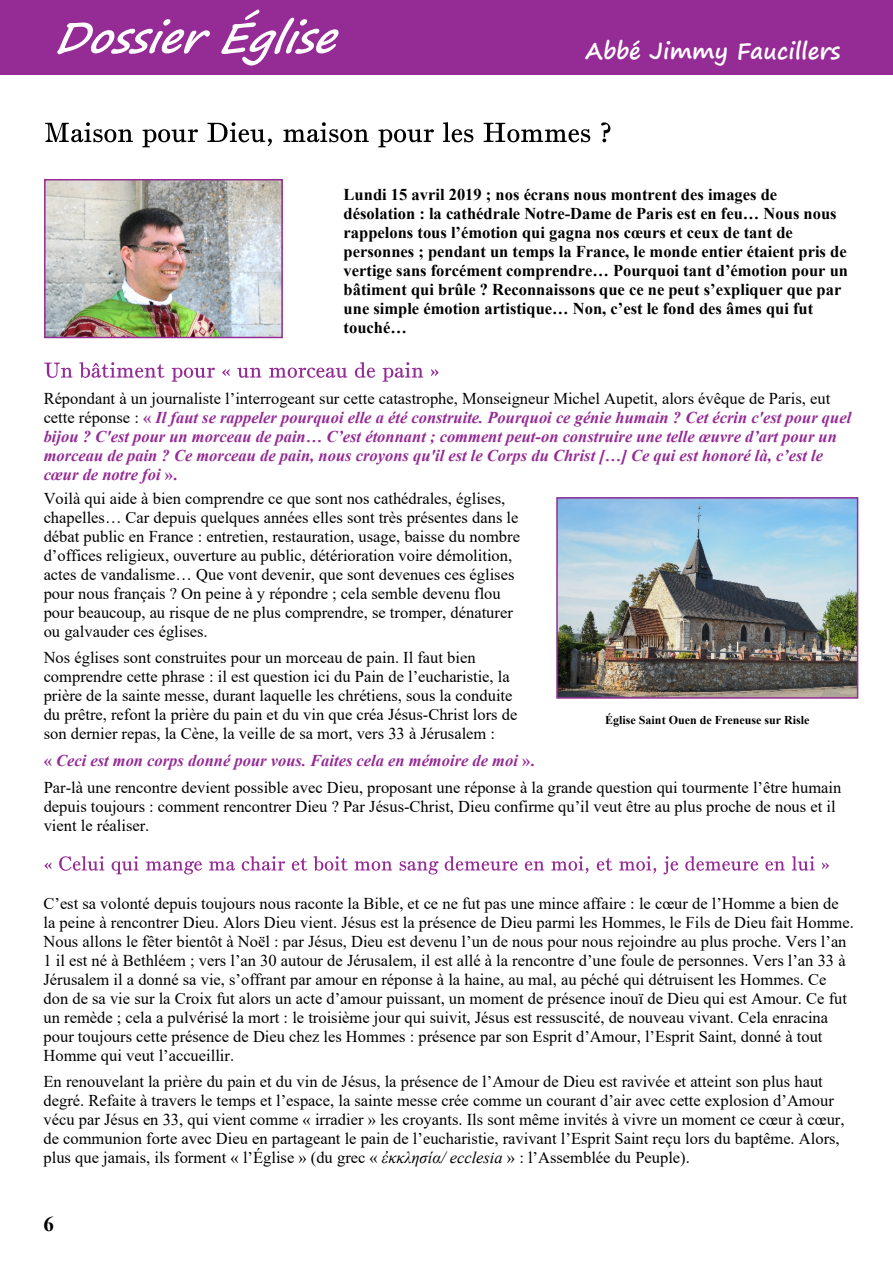
<style>
.page{position:relative;width:893px;height:1263px;background:#fff}
.page>*{position:absolute;margin:0;border:0;box-sizing:border-box;transform-origin:0 0}
.t1{font:700 22.5px "Segoe Print";color:#fff}
.t2{font:700 21px "Times New Roman";color:#000}
.t3{font:16.5px/18.9px "Times New Roman";color:#000}
.t4{font:italic 700 16.5px/18.9px "Times New Roman";color:#952b95}
.t5{font:700 16.5px/18.9px "Times New Roman";color:#000}
.t6{font:700 12px "Times New Roman";color:#000}
.s1{font-weight:400;font-style:normal;color:#000}
.s2{font-style:normal}
.s3{font-weight:700;color:#952b95}
.s4{font-weight:700;font-style:italic;color:#952b95}
.s5{font-style:italic}
</style>
<div class="page">
<svg style="left:45px;top:122px;width:88px;height:20px"></svg>
<svg style="left:142px;top:129px;width:56px;height:18px"></svg>
<svg style="left:207px;top:122px;width:65px;height:24px"></svg>
<svg style="left:283px;top:122px;width:86px;height:20px"></svg>
<svg style="left:378px;top:129px;width:56px;height:18px"></svg>
<svg style="left:443px;top:122px;width:30px;height:20px"></svg>
<svg style="left:484px;top:123px;width:106px;height:19px"></svg>
<svg style="left:601px;top:122px;width:9px;height:20px"></svg>
<img style="left:47px;top:182px;width:233px;height:153px">
<div style="left:44px;top:179px;width:239px;height:159px;border:2px solid #952b95"></div>
<svg style="left:44px;top:363px;width:28px;height:15px"></svg>
<svg style="left:79px;top:362px;width:86px;height:16px"></svg>
<svg style="left:172px;top:368px;width:43px;height:14px"></svg>
<svg style="left:222px;top:369px;width:8px;height:7px"></svg>
<svg style="left:237px;top:368px;width:24px;height:10px"></svg>
<svg style="left:269px;top:368px;width:78px;height:10px"></svg>
<svg style="left:355px;top:362px;width:20px;height:16px"></svg>
<svg style="left:383px;top:362px;width:40px;height:20px"></svg>
<svg style="left:431px;top:369px;width:8px;height:7px"></svg>
<img style="left:559px;top:500px;width:296px;height:196px">
<div style="left:556px;top:497px;width:302px;height:202px;border:2px solid #952b95"></div>
<svg style="left:44px;top:863px;width:8px;height:6px"></svg>
<svg style="left:59px;top:856px;width:45px;height:15px"></svg>
<svg style="left:112px;top:856px;width:27px;height:18px"></svg>
<svg style="left:146px;top:861px;width:56px;height:13px"></svg>
<svg style="left:209px;top:861px;width:26px;height:9px"></svg>
<svg style="left:242px;top:856px;width:43px;height:15px"></svg>
<svg style="left:292px;top:858px;width:15px;height:13px"></svg>
<svg style="left:313px;top:856px;width:35px;height:15px"></svg>
<svg style="left:354px;top:861px;width:38px;height:10px"></svg>
<svg style="left:400px;top:861px;width:39px;height:13px"></svg>
<svg style="left:445px;top:856px;width:73px;height:15px"></svg>
<svg style="left:525px;top:861px;width:19px;height:10px"></svg>
<svg style="left:551px;top:856px;width:37px;height:17px"></svg>
<svg style="left:597px;top:858px;width:15px;height:13px"></svg>
<svg style="left:619px;top:856px;width:37px;height:17px"></svg>
<svg style="left:663px;top:856px;width:15px;height:18px"></svg>
<svg style="left:685px;top:856px;width:73px;height:15px"></svg>
<svg style="left:765px;top:861px;width:20px;height:10px"></svg>
<svg style="left:792px;top:856px;width:23px;height:15px"></svg>
<svg style="left:822px;top:863px;width:7px;height:6px"></svg>
<div style="left:0;top:0;width:893px;height:75px;background:#952b95"></div>
<svg style="left:57px;top:19px;width:153px;height:35px"></svg>
<svg style="left:221px;top:10px;width:118px;height:55px"></svg>
<h1 class="t1" style="left:585px;top:40px;width:256px">Abbé Jimmy Faucillers</h1>
<p class="t5" style="left:344px;top:187px;width:506px">Lundi 15 avril 2019 ; nos écrans nous montrent des images de désolation : la cathédrale Notre-Dame de Paris est en feu… Nous nous rappelons tous l’émotion qui gagna nos cœurs et ceux de tant de personnes ; pendant un temps la France, le monde entier étaient pris de vertige sans forcément comprendre… Pourquoi tant d’émotion pour un bâtiment qui brûle ? Reconnaissons que ce ne peut s’expliquer que par une simple émotion artistique… Non, c’est le fond des âmes qui fut touché…</p>
<p class="t4" style="left:44px;top:391px;width:809px"><span class="s1">Répondant à un journaliste l’interrogeant sur cette catastrophe, Monseigneur Michel Aupetit, alors évêque de Paris, eut cette réponse :</span> <span class="s2">«</span> Il faut se rappeler pourquoi elle a été construite. Pourquoi ce génie humain ? Cet écrin c'est pour quel bijou ? C'est pour un morceau de pain… C’est étonnant ; comment peut-on construire une telle œuvre d’art pour un morceau de pain ? Ce morceau de pain, nous croyons qu'il est le Corps du Christ […] Ce qui est honoré là, c’est le cœur de notre foi <span class="s2">».</span></p>
<p class="t3" style="left:44px;top:491px;width:478px">Voilà qui aide à bien comprendre ce que sont nos cathédrales, églises, chapelles… Car depuis quelques années elles sont très présentes dans le débat public en France : entretien, restauration, usage, baisse du nombre d’offices religieux, ouverture au public, détérioration voire démolition, actes de vandalisme… Que vont devenir, que sont devenues ces églises pour nous français ? On peine à y répondre ; cela semble devenu flou pour beaucoup, au risque de ne plus comprendre, se tromper, dénaturer ou galvauder ces églises.</p>
<p class="t3" style="left:44px;top:650px;width:475px">Nos églises sont construites pour un morceau de pain. Il faut bien comprendre cette phrase : il est question ici du Pain de l’eucharistie, la prière de la sainte messe, durant laquelle les chrétiens, sous la conduite du prêtre, refont la prière du pain et du vin que créa Jésus-Christ lors de son dernier repas, la Cène, la veille de sa mort, vers 33 à Jérusalem :</p>
<p class="t3" style="left:44px;top:749px;width:799px;line-height:26.4px"><span class="s3">«</span> <span class="s4">Ceci est mon corps donné pour vous. Faites cela en mémoire de moi</span> <span class="s3">».<br></span>Par-là une rencontre devient possible avec Dieu, proposant une réponse à la grande question qui tourmente l’être humain</p>
<p class="t3" style="left:44px;top:798px;width:793px">depuis toujours : comment rencontrer Dieu ? Par Jésus-Christ, Dieu confirme qu’il veut être au plus proche de nous et il vient le réaliser.</p>
<p class="t6" style="left:605px;top:716px;width:206px">Église Saint Ouen de Freneuse sur Risle</p>
<p class="t3" style="left:44px;top:896px;width:812px">C’est sa volonté depuis toujours nous raconte la Bible, et ce ne fut pas une mince affaire : le cœur de l’Homme a bien de la peine à rencontrer Dieu. Alors Dieu vient. Jésus est la présence de Dieu parmi les Hommes, le Fils de Dieu fait Homme.<br>Nous allons le fêter bientôt à Noël : par Jésus, Dieu est devenu l’un de nous pour nous rejoindre au plus proche. Vers l’an 1 il est né à Bethléem ; vers l’an 30 autour de Jérusalem, il est allé à la rencontre d’une foule de personnes. Vers l’an 33 à Jérusalem il a donné sa vie, s’offrant par amour en réponse à la haine, au mal, au péché qui détruisent les Hommes. Ce don de sa vie sur la Croix fut alors un acte d’amour puissant, un moment de présence inouï de Dieu qui est Amour. Ce fut un remède ; cela a pulvérisé la mort : le troisième jour qui suivit, Jésus est ressuscité, de nouveau vivant. Cela enracina pour toujours cette présence de Dieu chez les Hommes : présence par son Esprit d’Amour, l’Esprit Saint, donné à tout Homme qui veut l’accueillir.</p>
<p class="t3" style="left:44px;top:1074px;width:802px">En renouvelant la prière du pain et du vin de Jésus, la présence de l’Amour de Dieu est ravivée et atteint son plus haut degré. Refaite à travers le temps et l’espace, la sainte messe crée comme un courant d’air avec cette explosion d’Amour vécu par Jésus en 33, qui vient comme « irradier » les croyants. Ils sont même invités à vivre un moment ce cœur à cœur, de communion forte avec Dieu en partageant le pain de l’eucharistie, ravivant l’Esprit Saint reçu lors du baptême. Alors, plus que jamais, ils forment « l’Église » (du grec « <span class="s5">ἐκκλησία/ ecclesia</span> » : l’Assemblée du Peuple).</p>
<p class="t2" style="left:44px;top:1216px;width:12px">6</p>
</div>
